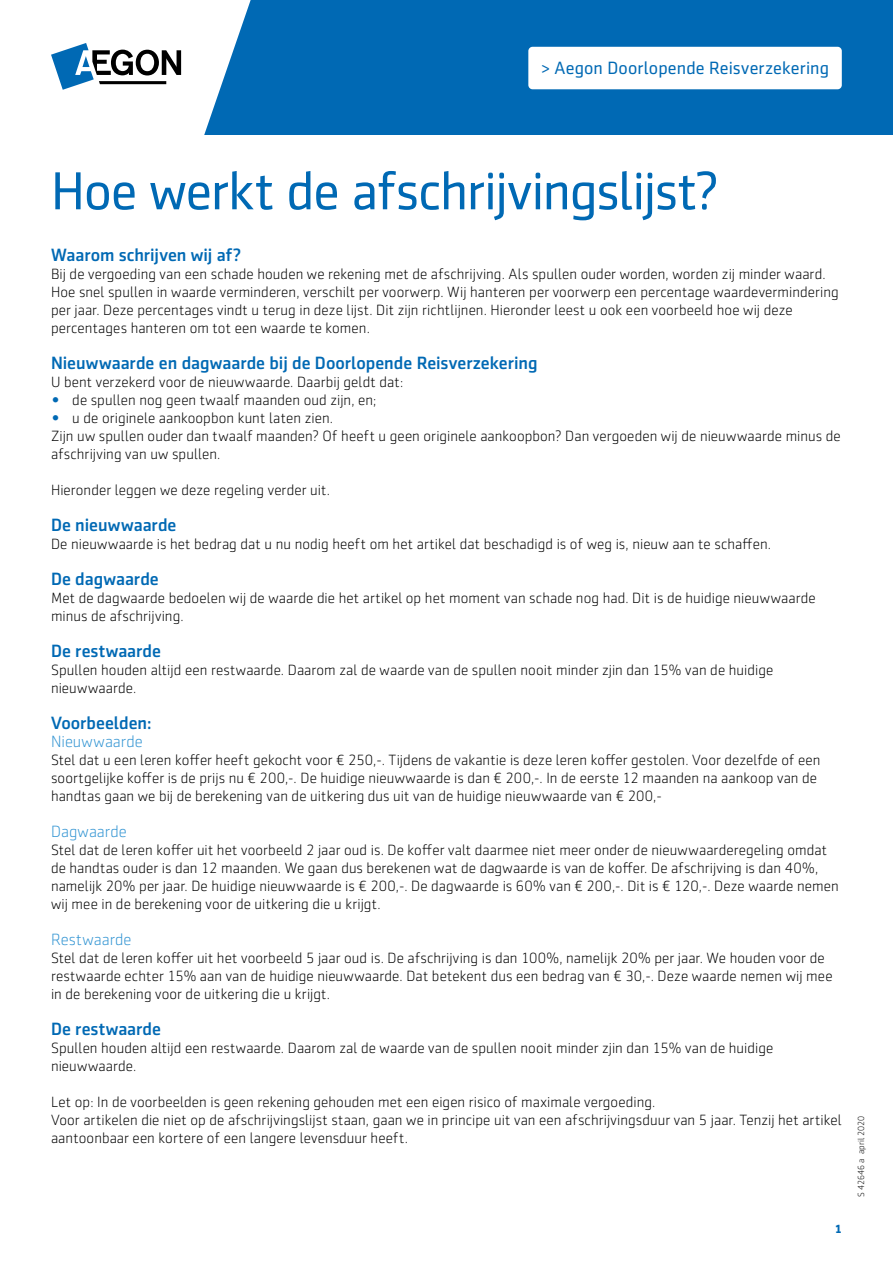
<style>
.page{position:relative;width:893px;height:1263px;background:#fff}
.page>*{position:absolute;margin:0;border:0;box-sizing:border-box;transform-origin:0 0}
.BODY_heading_leaflet{font:54px "Sentico Sans DT";letter-spacing:-.02em;color:#0069b4}
.BODY_kopje_niveau_1{font:500 18px "Sentico Sans DT";color:#0069b4}
.t1{font:18px "Sentico Sans DT";letter-spacing:.01em;color:#0069b4}
.BODY_kopje_niveau_2{font:300 16.5px "Sentico Sans DT";letter-spacing:.005em;color:#3395d3}
.BODY_platte_tekst{font:300 15px/18px "Sentico Sans DT";letter-spacing:.005em;color:#000}
.t2{font:700 12px "Sentico Sans DT";color:#0069b4}
.t3{font:300 9px "Sentico Sans DT";color:#000}
.s1{font-size:18px;color:#0069b4}
</style>
<div class="page">
<div style="left:0;top:0;width:893px;height:135px;background:#0069b4"></div>
<svg style="left:0;top:0;width:251px;height:135px;background:#e1edf6"></svg>
<svg style="left:51px;top:43px;width:130px;height:47px"></svg>
<div style="left:528px;top:47px;width:314px;height:42px;background:#fff;border-radius:4px"></div>
<p class="t1" style="left:541px;top:58px;width:289px">&gt; Aegon Doorlopende Reisverzekering</p>
<p class="BODY_heading_leaflet" style="left:51px;top:161px;width:669px">Hoe werkt de afschrijvingslijst?</p>
<p class="BODY_kopje_niveau_1" style="left:51px;top:245px;width:192px">Waarom schrijven wij af?</p>
<p class="BODY_platte_tekst" style="left:51px;top:265px;width:789px">Bij de vergoeding van een schade houden we rekening met de afschrijving. Als spullen ouder worden, worden zij minder waard.<br>Hoe snel spullen in waarde verminderen, verschilt per voorwerp. Wij hanteren per voorwerp een percentage waardevermindering per jaar. Deze percentages vindt u terug in deze lijst. Dit zijn richtlijnen. Hieronder leest u ook een voorbeeld hoe wij deze percentages hanteren om tot een waarde te komen.</p>
<p class="BODY_kopje_niveau_1" style="left:51px;top:353px;width:488px">Nieuwwaarde en dagwaarde bij de Doorlopende Reisverzekering</p>
<p class="BODY_platte_tekst" style="left:51px;top:373px;width:354px">U bent verzekerd voor de nieuwwaarde. Daarbij geldt dat:</p>
<p class="BODY_platte_tekst" style="left:51px;top:391px;width:327px"><span class="s1">•</span> de spullen nog geen twaalf maanden oud zijn, en;</p>
<p class="BODY_platte_tekst" style="left:51px;top:409px;width:283px"><span class="s1">•</span> u de originele aankoopbon kunt laten zien.</p>
<p class="BODY_platte_tekst" style="left:51px;top:427px;width:791px">Zijn uw spullen ouder dan twaalf maanden? Of heeft u geen originele aankoopbon? Dan vergoeden wij de nieuwwaarde minus de afschrijving van uw spullen.</p>
<p class="BODY_platte_tekst" style="left:51px;top:481px;width:280px">Hieronder leggen we deze regeling verder uit.</p>
<p class="BODY_kopje_niveau_1" style="left:51px;top:515px;width:127px">De nieuwwaarde</p>
<p class="BODY_platte_tekst" style="left:51px;top:535px;width:722px">De nieuwwaarde is het bedrag dat u nu nodig heeft om het artikel dat beschadigd is of weg is, nieuw aan te schaffen.</p>
<p class="BODY_kopje_niveau_1" style="left:51px;top:569px;width:109px">De dagwaarde</p>
<p class="BODY_platte_tekst" style="left:51px;top:589px;width:766px">Met de dagwaarde bedoelen wij de waarde die het artikel op het moment van schade nog had. Dit is de huidige nieuwwaarde minus de afschrijving.</p>
<p class="BODY_kopje_niveau_1" style="left:51px;top:641px;width:112px">De restwaarde</p>
<p class="BODY_platte_tekst" style="left:51px;top:661px;width:724px">Spullen houden altijd een restwaarde. Daarom zal de waarde van de spullen nooit minder zjin dan 15% van de huidige nieuwwaarde.</p>
<p class="BODY_kopje_niveau_1" style="left:51px;top:713px;width:102px">Voorbeelden:</p>
<p class="BODY_kopje_niveau_2" style="left:51px;top:733px;width:93px">Nieuwwaarde</p>
<p class="BODY_platte_tekst" style="left:51px;top:751px;width:771px">Stel dat u een leren koffer heeft gekocht voor € 250,-. Tijdens de vakantie is deze leren koffer gestolen. Voor dezelfde of een soortgelijke koffer is de prijs nu € 200,-. De huidige nieuwwaarde is dan € 200,-. In de eerste 12 maanden na aankoop van de handtas gaan we bij de berekening van de uitkering dus uit van de huidige nieuwwaarde van € 200,-</p>
<p class="BODY_kopje_niveau_2" style="left:51px;top:823px;width:77px">Dagwaarde</p>
<p class="BODY_platte_tekst" style="left:51px;top:841px;width:789px">Stel dat de leren koffer uit het voorbeeld 2 jaar oud is. De koffer valt daarmee niet meer onder de nieuwwaarderegeling omdat de handtas ouder is dan 12 maanden. We gaan dus berekenen wat de dagwaarde is van de koffer. De afschrijving is dan 40%, namelijk 20% per jaar. De huidige nieuwwaarde is € 200,-. De dagwaarde is 60% van € 200,-. Dit is € 120,-. Deze waarde nemen wij mee in de berekening voor de uitkering die u krijgt.</p>
<p class="BODY_kopje_niveau_2" style="left:51px;top:931px;width:82px">Restwaarde</p>
<p class="BODY_platte_tekst" style="left:51px;top:949px;width:783px">Stel dat de leren koffer uit het voorbeeld 5 jaar oud is. De afschrijving is dan 100%, namelijk 20% per jaar. We houden voor de restwaarde echter 15% aan van de huidige nieuwwaarde. Dat betekent dus een bedrag van € 30,-. Deze waarde nemen wij mee in de berekening voor de uitkering die u krijgt.</p>
<p class="BODY_kopje_niveau_1" style="left:51px;top:1019px;width:112px">De restwaarde</p>
<p class="BODY_platte_tekst" style="left:51px;top:1039px;width:724px">Spullen houden altijd een restwaarde. Daarom zal de waarde van de spullen nooit minder zjin dan 15% van de huidige nieuwwaarde.</p>
<p class="BODY_platte_tekst" style="left:51px;top:1093px;width:606px">Let op: In de voorbeelden is geen rekening gehouden met een eigen risico of maximale vergoeding.</p>
<p class="BODY_platte_tekst" style="left:51px;top:1111px;width:792px">Voor artikelen die niet op de afschrijvingslijst staan, gaan we in principe uit van een afschrijvingsduur van 5 jaar. Tenzij het artikel aantoonbaar een kortere of een langere levensduur heeft.</p>
<p class="t2" style="left:835px;top:1222px;width:9px">1</p>
<p class="t3" style="left:856px;top:1197px;width:83px;rotate:-90deg">S 42646 a april 2020</p>
</div>
